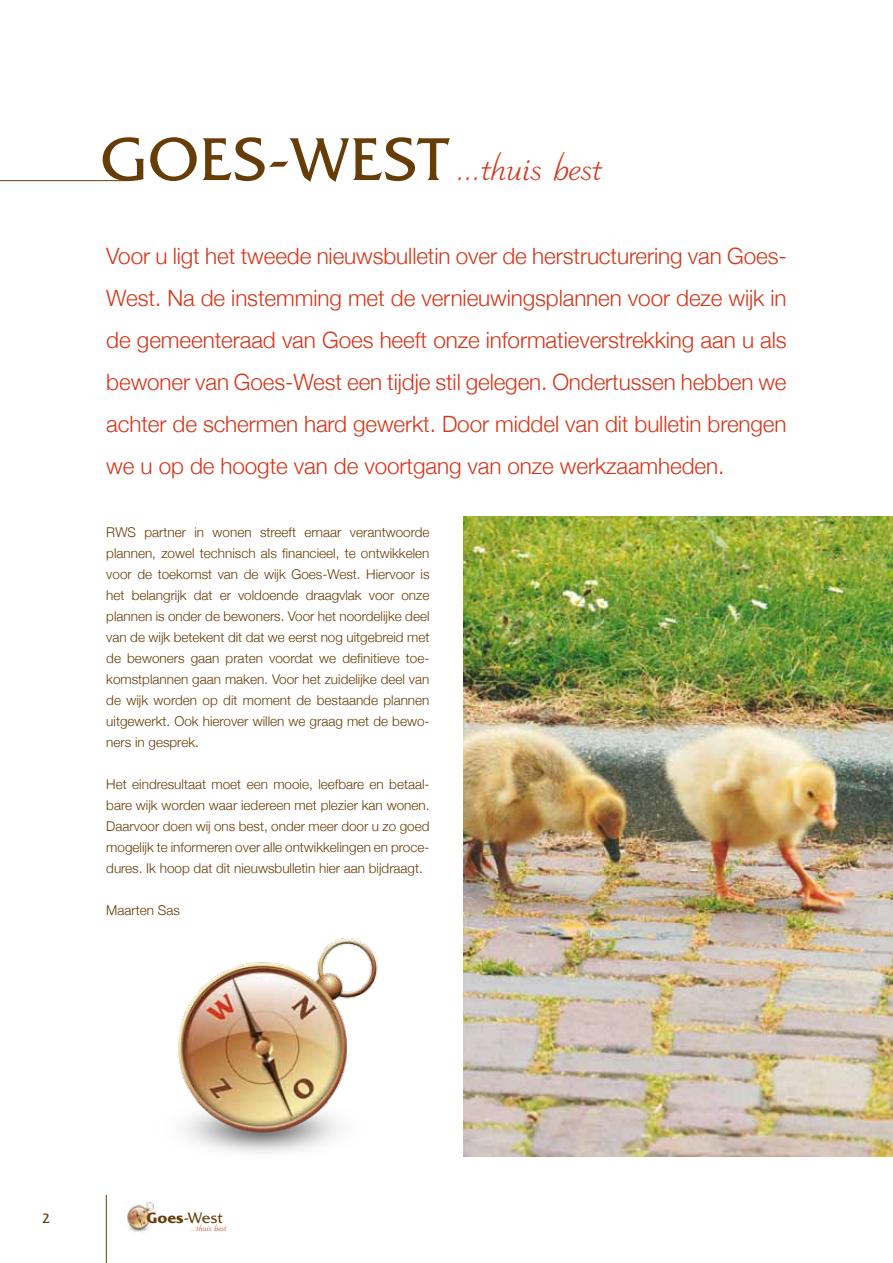
<style>
.page{position:relative;width:893px;height:1263px;background:#fff}
.page>*{position:absolute;margin:0;border:0;box-sizing:border-box;transform-origin:0 0}
.t1{font:43.8px "Lake Informal";color:#d6361b}
.t2{font:300 22.5px/42px "Helvetica Neue";letter-spacing:-.005em;color:#d6361b;text-align:justify}
.t3{font:14.85px "Friz Qua";color:#673d07}
.t4{font:300 13.5px/21px "Helvetica Neue";color:#673d07;text-align:justify}
.t5{font:13.5px "Friz Qua";color:#673d07}
.t6{font:10.95px "Lake Informal";color:#d6361b}
.s1{font-family:"Friz Qua";font-size:60px;color:#673d07}
.s2{font-weight:700}
</style>
<div class="page">
<img style="left:127px;top:1202px;width:30px;height:32px">
<hr style="left:106px;top:1195px;width:1px;height:68px;background:#673d07">
<img style="left:177px;top:938px;width:201px;height:215px">
<hr style="left:0;top:180px;width:129px;height:1px;background:#673d07">
<img style="left:463px;top:516px;width:430px;height:641px">
<h1 class="t1" style="left:100px;top:147px;width:503px"><span class="s1">GOES-WEST</span> ...thuis best</h1>
<p class="t2" style="left:106px;top:234px;width:682px">Voor u ligt het tweede nieuwsbulletin over de herstructurering van Goes-West. Na de instemming met de vernieuwingsplannen voor deze wijk in de gemeenteraad van Goes heeft onze informatieverstrekking aan u als bewoner van Goes-West een tijdje stil gelegen. Ondertussen hebben we achter de schermen hard gewerkt. Door middel van dit bulletin brengen we u op de hoogte van de voortgang van onze werkzaamheden.</p>
<p class="t4" style="left:106px;top:521px;width:325px">RWS partner in wonen streeft ernaar verantwoorde plannen, zowel technisch als financieel, te ontwikkelen voor de toekomst van de wijk Goes-West. Hiervoor is het belangrijk dat er voldoende draagvlak voor onze plannen is onder de bewoners. Voor het noordelijke deel van de wijk betekent dit dat we eerst nog uitgebreid met de bewoners gaan praten voordat we definitieve toe&shy;komstplannen gaan maken. Voor het zuidelijke deel van de wijk worden op dit moment de bestaande plannen uitgewerkt. Ook hierover willen we graag met de bewo&shy;ners in gesprek.</p>
<p class="t4" style="left:106px;top:773px;width:325px">Het eindresultaat moet een mooie, leefbare en betaal&shy;bare wijk worden waar iedereen met plezier kan wonen.<br>Daarvoor doen wij ons best, onder meer door u zo goed mogelijk te informeren over alle ontwikkelingen en proce&shy;dures. Ik hoop dat dit nieuwsbulletin hier aan bijdraagt.</p>
<p class="t4" style="left:106px;top:899px;width:75px">Maarten Sas</p>
<p class="t5" style="left:42px;top:1210px;width:10px">2</p>
<p class="t3" style="left:147px;top:1209px;width:78px"><span class="s2">Goes</span>-WEST</p>
<p class="t6" style="left:191px;top:1223px;width:38px">...thuis best</p>
</div>
